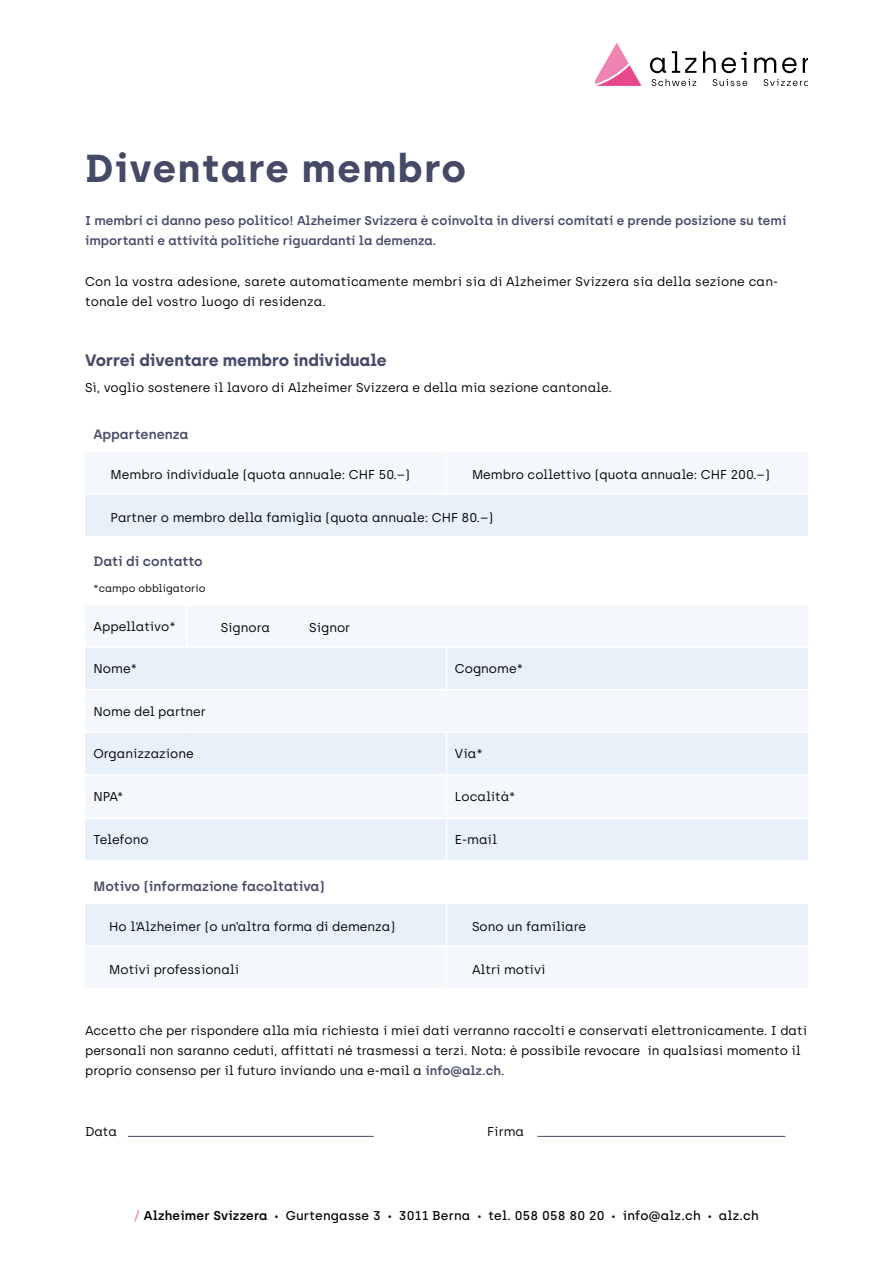
<style>
.page{position:relative;width:893px;height:1263px;background:#fff}
.page>*{position:absolute;margin:0;border:0;box-sizing:border-box;transform-origin:0 0}
.t1{font:700 39px "Archia";letter-spacing:.04em;color:#454a67}
.t2{font:700 16.5px "Archia";color:#454a67}
.t3{font:600 13.5px "Archia";color:#454a67}
.t4{font:12.75px/20.2px "Archia";color:#000}
.t5{font:600 12.75px/20.2px "Archia";color:#454a67}
.t6{font:500 12.75px "Archia";letter-spacing:.015em;color:#000}
.t7{font:10.5px "Archia";color:#000}
.s1{font-weight:600;color:#454a67}
.s2{font-weight:600;color:#ef85b4}
.s3{font-weight:600}
.s4{font-size:7.5px}
</style>
<div class="page">
<svg style="left:595px;top:43px;width:46px;height:43px"></svg>
<svg style="left:650px;top:57px;width:16px;height:16px"></svg>
<svg style="left:672px;top:51px;width:24px;height:22px"></svg>
<svg style="left:703px;top:51px;width:13px;height:22px"></svg>
<svg style="left:722px;top:52px;width:25px;height:21px"></svg>
<svg style="left:754px;top:57px;width:22px;height:16px"></svg>
<svg style="left:782px;top:57px;width:14px;height:16px"></svg>
<svg style="left:803px;top:57px;width:5px;height:16px"></svg>
<svg style="left:652px;top:79px;width:44px;height:7px"></svg>
<svg style="left:713px;top:79px;width:34px;height:7px"></svg>
<svg style="left:763px;top:79px;width:45px;height:7px"></svg>
<div style="left:85px;top:453px;width:723px;height:534px;background:#f4f8fc"></div>
<svg style="left:85px;top:495px;width:723px;height:450px"></svg>
<hr style="left:446px;top:452px;width:1px;height:41px;background:#fff">
<hr style="left:85px;top:493px;width:102px;height:2px;background:#fff">
<hr style="left:187px;top:493px;width:259px;height:2px;background:#fff">
<hr style="left:446px;top:493px;width:362px;height:2px;background:#fff">
<hr style="left:85px;top:536px;width:102px;height:1px;background:#fff">
<hr style="left:187px;top:536px;width:259px;height:1px;background:#fff">
<hr style="left:446px;top:536px;width:362px;height:1px;background:#fff">
<hr style="left:85px;top:578px;width:102px;height:2px;background:#fff">
<hr style="left:187px;top:578px;width:259px;height:2px;background:#fff">
<hr style="left:446px;top:578px;width:362px;height:2px;background:#fff">
<hr style="left:85px;top:604px;width:102px;height:1px;background:#fff">
<hr style="left:187px;top:604px;width:259px;height:1px;background:#fff">
<hr style="left:186px;top:605px;width:1px;height:41px;background:#fff">
<hr style="left:446px;top:604px;width:362px;height:1px;background:#fff">
<hr style="left:85px;top:646px;width:102px;height:2px;background:#fff">
<hr style="left:187px;top:646px;width:259px;height:2px;background:#fff">
<hr style="left:446px;top:646px;width:362px;height:2px;background:#fff">
<hr style="left:446px;top:648px;width:1px;height:41px;background:#fff">
<hr style="left:85px;top:689px;width:102px;height:1px;background:#fff">
<hr style="left:187px;top:689px;width:259px;height:1px;background:#fff">
<hr style="left:446px;top:689px;width:362px;height:1px;background:#fff">
<hr style="left:85px;top:731px;width:102px;height:2px;background:#fff">
<hr style="left:187px;top:731px;width:259px;height:2px;background:#fff">
<hr style="left:446px;top:731px;width:362px;height:2px;background:#fff">
<hr style="left:446px;top:733px;width:1px;height:41px;background:#fff">
<hr style="left:85px;top:774px;width:102px;height:1px;background:#fff">
<hr style="left:187px;top:774px;width:259px;height:1px;background:#fff">
<hr style="left:446px;top:774px;width:362px;height:1px;background:#fff">
<hr style="left:446px;top:775px;width:1px;height:43px;background:#fff">
<hr style="left:85px;top:818px;width:102px;height:1px;background:#fff">
<hr style="left:187px;top:818px;width:259px;height:1px;background:#fff">
<hr style="left:446px;top:818px;width:362px;height:1px;background:#fff">
<hr style="left:446px;top:819px;width:1px;height:41px;background:#fff">
<hr style="left:85px;top:860px;width:102px;height:2px;background:#fff">
<hr style="left:187px;top:860px;width:259px;height:2px;background:#fff">
<hr style="left:446px;top:860px;width:362px;height:2px;background:#fff">
<hr style="left:85px;top:903px;width:102px;height:1px;background:#fff">
<hr style="left:187px;top:903px;width:259px;height:1px;background:#fff">
<hr style="left:446px;top:903px;width:362px;height:1px;background:#fff">
<hr style="left:446px;top:904px;width:1px;height:41px;background:#fff">
<hr style="left:85px;top:945px;width:102px;height:2px;background:#fff">
<hr style="left:187px;top:945px;width:259px;height:2px;background:#fff">
<hr style="left:446px;top:945px;width:362px;height:2px;background:#fff">
<hr style="left:446px;top:947px;width:1px;height:41px;background:#fff">
<hr style="left:128px;top:1136px;width:246px;height:1px;background:#454a67">
<hr style="left:537px;top:1136px;width:248px;height:1px;background:#454a67">
<h1 class="t1" style="left:85px;top:144px;width:383px">Diventare membro</h1>
<p class="t5" style="left:85px;top:210px;width:703px">I membri ci danno peso politico! Alzheimer Svizzera è coinvolta in diversi comitati e prende posizione su temi importanti e attività politiche riguardanti la demenza.</p>
<p class="t4" style="left:85px;top:271px;width:695px">Con la vostra adesione, sarete automaticamente membri sia di Alzheimer Svizzera sia della sezione can&shy;tonale del vostro luogo di residenza.</p>
<p class="t2" style="left:85px;top:350px;width:303px">Vorrei diventare membro individuale</p>
<p class="t4" style="left:85px;top:378px;width:528px">Sì, voglio sostenere il lavoro di Alzheimer Svizzera e della mia sezione cantonale.</p>
<p class="t3" style="left:94px;top:426px;width:96px">Appartenenza</p>
<p class="t4" style="left:111px;top:464px;width:301px">Membro individuale (quota annuale: CHF 50.–)</p>
<p class="t4" style="left:472px;top:464px;width:299px">Membro collettivo (quota annuale: CHF 200.–)</p>
<p class="t4" style="left:111px;top:507px;width:384px">Partner o membro della famiglia (quota annuale: CHF 80.–)</p>
<p class="t3" style="left:94px;top:553px;width:111px">Dati di contatto</p>
<p class="t7" style="left:94px;top:582px;width:114px">*campo obbligatorio</p>
<p class="t4" style="left:94px;top:616px;width:84px">Appellativo*</p>
<p class="t4" style="left:221px;top:617px;width:51px">Signora</p>
<p class="t4" style="left:309px;top:617px;width:42px">Signor</p>
<p class="t4" style="left:94px;top:658px;width:45px">Nome*</p>
<p class="t4" style="left:455px;top:658px;width:70px">Cognome*</p>
<p class="t4" style="left:94px;top:701px;width:114px">Nome del partner</p>
<p class="t4" style="left:94px;top:743px;width:102px">Organizzazione</p>
<p class="t4" style="left:455px;top:743px;width:29px">Via*</p>
<p class="t4" style="left:94px;top:787px;width:31px">NPA*</p>
<p class="t4" style="left:455px;top:787px;width:62px">Località*</p>
<p class="t4" style="left:94px;top:830px;width:57px">Telefono</p>
<p class="t4" style="left:455px;top:830px;width:43px">E-mail</p>
<p class="t3" style="left:94px;top:878px;width:233px">Motivo (informazione facoltativa)</p>
<p class="t4" style="left:109px;top:916px;width:287px">Ho l‘Alzheimer (o un’altra forma di demenza)</p>
<p class="t4" style="left:472px;top:916px;width:116px">Sono un familiare</p>
<p class="t4" style="left:109px;top:959px;width:131px">Motivi professionali</p>
<p class="t4" style="left:472px;top:959px;width:75px">Altri motivi</p>
<p class="t4" style="left:85px;top:1020px;width:723px">Accetto che per rispondere alla mia richiesta i miei dati verranno raccolti e conservati elettronicamente. I dati personali non saranno ceduti, affittati né trasmessi a terzi. Nota: è possibile revocare in qualsiasi momento il proprio consenso per il futuro inviando una e-mail a <span class="s1">info@alz.ch</span>.</p>
<p class="t4" style="left:85px;top:1121px;width:33px">Data</p>
<p class="t4" style="left:487px;top:1121px;width:38px">Firma</p>
<p class="t6" style="left:134px;top:1208px;width:626px"><span class="s2">/</span> <span class="s3">Alzheimer Svizzera</span> <span class="s4">•</span> Gurtengasse 3 <span class="s4">•</span> 3011 Berna <span class="s4">•</span> tel. 058 058 80 20 <span class="s4">•</span> info@alz.ch <span class="s4">•</span> alz.ch</p>
</div>
